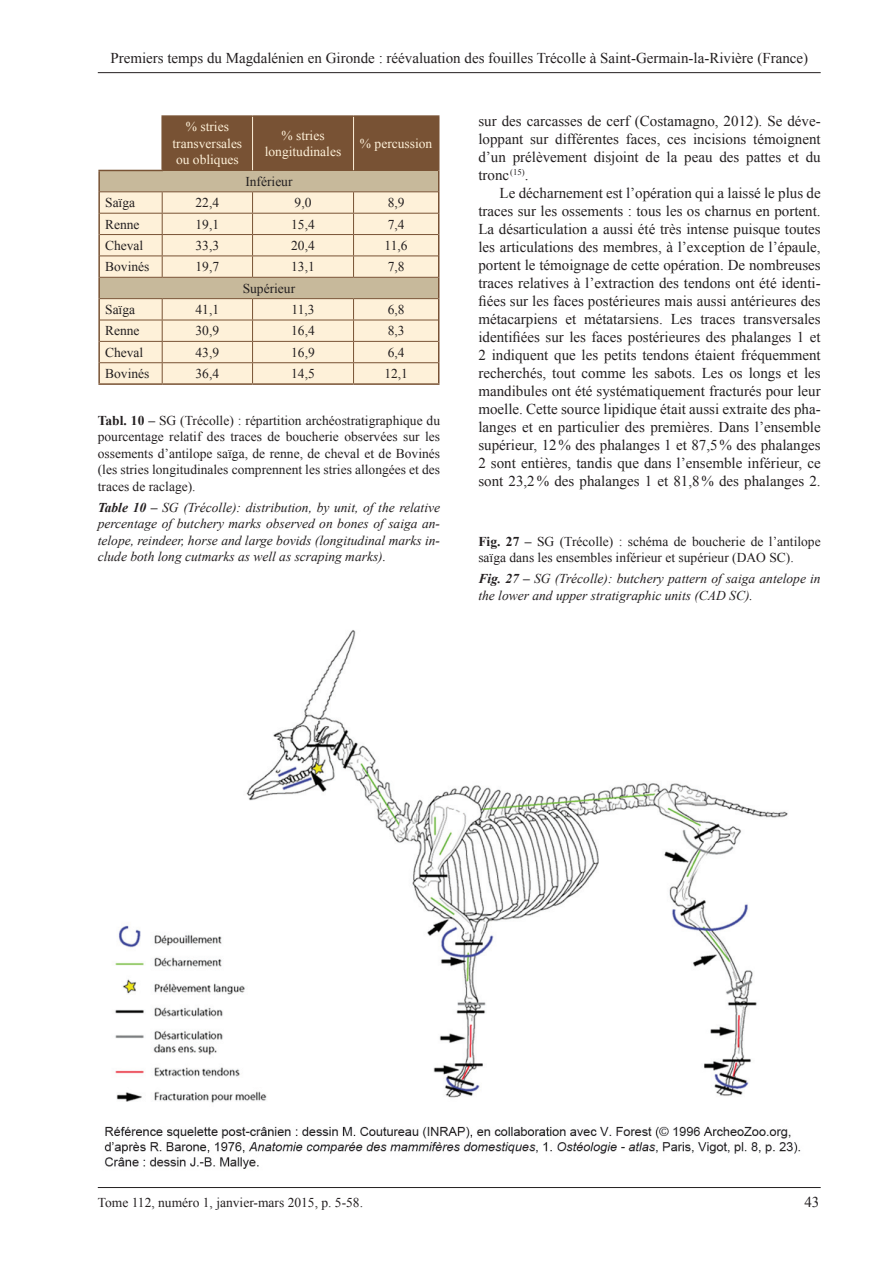
<style>
.page{position:relative;width:893px;height:1263px;background:#fff}
.page>*{position:absolute;margin:0;border:0;box-sizing:border-box;transform-origin:0 0}
.t1{font:15px/18px "Times New Roman";color:#231f20;text-align:justify}
.Figures{font:13.5px/16.5px "Times New Roman";color:#231f20;text-align:justify}
.Figures-2{font:italic 13.5px/16.5px "Times New Roman";color:#231f20;text-align:justify}
.Tableau{font:13.5px "Times New Roman";color:#231f20}
.Tableau-2{font:13.5px/16.5px "Times New Roman";color:#fef1d9;text-align:center}
.s1{font-weight:700}
</style>
<div class="page">
<hr style="left:98px;top:72px;width:723px;height:1px;background:#231f20">
<hr style="left:98px;top:1187px;width:723px;height:1px;background:#231f20">
<hr style="left:161px;top:115px;width:92px;height:2px;background:#785234">
<hr style="left:253px;top:115px;width:101px;height:2px;background:#785234">
<hr style="left:354px;top:115px;width:85px;height:2px;background:#785234">
<hr style="left:98px;top:171px;width:2px;height:21px;background:#785234">
<hr style="left:98px;top:192px;width:2px;height:21px;background:#785234">
<hr style="left:98px;top:213px;width:2px;height:22px;background:#785234">
<hr style="left:98px;top:235px;width:2px;height:21px;background:#785234">
<hr style="left:98px;top:256px;width:2px;height:21px;background:#785234">
<hr style="left:98px;top:277px;width:2px;height:22px;background:#785234">
<hr style="left:98px;top:299px;width:2px;height:21px;background:#785234">
<hr style="left:98px;top:320px;width:2px;height:21px;background:#785234">
<hr style="left:98px;top:341px;width:2px;height:22px;background:#785234">
<hr style="left:98px;top:363px;width:2px;height:20px;background:#785234">
<hr style="left:98px;top:383px;width:64px;height:2px;background:#785234">
<hr style="left:162px;top:383px;width:91px;height:2px;background:#785234">
<hr style="left:253px;top:383px;width:101px;height:2px;background:#785234">
<hr style="left:354px;top:383px;width:85px;height:2px;background:#785234">
<svg style="left:99px;top:116px;width:340px;height:267px;background:#d9c7ae"></svg>
<hr style="left:252px;top:117px;width:1px;height:53px;background:#fef1d9">
<hr style="left:353px;top:117px;width:1px;height:53px;background:#fef1d9">
<hr style="left:161px;top:117px;width:2px;height:53px;background:#785234">
<hr style="left:98px;top:170px;width:65px;height:1px;background:#785234">
<img style="left:104px;top:630px;width:697px;height:539px">
<p class="t1" style="left:110px;top:49px;width:699px">Premiers temps du Magdalénien en Gironde : réévaluation des fouilles Trécolle à Saint-Germain-la-Rivière (France)</p>
<p class="Tableau-2" style="left:173px;top:118px;width:71px">% stries transversales ou obliques</p>
<p class="Tableau-2" style="left:265px;top:127px;width:78px">% stries longitudinales</p>
<p class="Tableau-2" style="left:360px;top:135px;width:74px">% percussion</p>
<p class="Tableau" style="left:245px;top:172px;width:49px">Inférieur</p>
<p class="Tableau" style="left:105px;top:194px;width:31px">Saïga</p>
<p class="Tableau" style="left:196px;top:194px;width:25px">22,4</p>
<p class="Tableau" style="left:295px;top:194px;width:18px">9,0</p>
<p class="Tableau" style="left:388px;top:194px;width:18px">8,9</p>
<p class="Tableau" style="left:105px;top:215px;width:36px">Renne</p>
<p class="Tableau" style="left:196px;top:215px;width:25px">19,1</p>
<p class="Tableau" style="left:291px;top:215px;width:25px">15,4</p>
<p class="Tableau" style="left:388px;top:215px;width:18px">7,4</p>
<p class="Tableau" style="left:105px;top:236px;width:40px">Cheval</p>
<p class="Tableau" style="left:196px;top:236px;width:25px">33,3</p>
<p class="Tableau" style="left:291px;top:236px;width:25px">20,4</p>
<p class="Tableau" style="left:385px;top:236px;width:25px">11,6</p>
<p class="Tableau" style="left:105px;top:258px;width:46px">Bovinés</p>
<p class="Tableau" style="left:196px;top:258px;width:25px">19,7</p>
<p class="Tableau" style="left:291px;top:258px;width:25px">13,1</p>
<p class="Tableau" style="left:388px;top:258px;width:18px">7,8</p>
<p class="Tableau" style="left:243px;top:279px;width:54px">Supérieur</p>
<p class="Tableau" style="left:105px;top:300px;width:31px">Saïga</p>
<p class="Tableau" style="left:196px;top:300px;width:25px">41,1</p>
<p class="Tableau" style="left:291px;top:300px;width:25px">11,3</p>
<p class="Tableau" style="left:388px;top:300px;width:18px">6,8</p>
<p class="Tableau" style="left:105px;top:322px;width:36px">Renne</p>
<p class="Tableau" style="left:196px;top:322px;width:25px">30,9</p>
<p class="Tableau" style="left:291px;top:322px;width:25px">16,4</p>
<p class="Tableau" style="left:388px;top:322px;width:18px">8,3</p>
<p class="Tableau" style="left:105px;top:343px;width:40px">Cheval</p>
<p class="Tableau" style="left:196px;top:343px;width:25px">43,9</p>
<p class="Tableau" style="left:291px;top:343px;width:25px">16,9</p>
<p class="Tableau" style="left:388px;top:343px;width:18px">6,4</p>
<p class="Tableau" style="left:105px;top:364px;width:46px">Bovinés</p>
<p class="Tableau" style="left:196px;top:364px;width:25px">36,4</p>
<p class="Tableau" style="left:291px;top:364px;width:25px">14,5</p>
<p class="Tableau" style="left:384px;top:364px;width:25px">12,1</p>
<p class="Figures" style="left:98px;top:412px;width:344px"><span class="s1">Tabl. 10 –</span> SG (Trécolle) : répartition archéostratigraphique du pourcentage relatif des traces de boucherie observées sur les ossements d’antilope saïga, de renne, de cheval et de Bovinés (les stries longitudinales comprennent les stries allongées et des traces de raclage).</p>
<p class="Figures-2" style="left:98px;top:499px;width:344px"><span class="s1">Table 10 –</span> SG (Trécolle): distribution, by unit, of the relative percentage of butchery marks observed on bones of saiga an&shy;telope, reindeer, horse and large bovids (longitudinal marks in&shy;clude both long cutmarks as well as scraping marks).</p>
<p class="t1" style="left:478px;top:112px;width:344px">sur des carcasses de cerf (Costamagno, 2012). Se déve&shy;loppant sur différentes faces, ces incisions témoignent d’un prélèvement disjoint de la peau des pattes et du tronc<sup>(15)</sup>.</p>
<p class="t1" style="left:478px;top:184px;width:344px;text-indent:21px">Le décharnement est l’opération qui a laissé le plus de traces sur les ossements : tous les os charnus en portent.<br>La désarticulation a aussi été très intense puisque toutes les articulations des membres, à l’exception de l’épaule, portent le témoignage de cette opération. De nombreuses traces relatives à l’extraction des tendons ont été identi&shy;fiées sur les faces postérieures mais aussi antérieures des métacarpiens et métatarsiens. Les traces transversales identifiées sur les faces postérieures des phalanges 1 et 2 indiquent que les petits tendons étaient fréquemment recherchés, tout comme les sabots. Les os longs et les mandibules ont été systématiquement fracturés pour leur moelle. Cette source lipidique était aussi extraite des pha&shy;langes et en particulier des premières. Dans l’ensemble supérieur, 12% des phalanges 1 et 87,5% des phalanges 2 sont entières, tandis que dans l’ensemble inférieur, ce sont 23,2% des phalanges 1 et 81,8% des phalanges 2.</p>
<p class="Figures" style="left:478px;top:533px;width:344px"><span class="s1">Fig. 27 –</span> SG (Trécolle) : schéma de boucherie de l’antilope saïga dans les ensembles inférieur et supérieur (DAO SC).</p>
<p class="Figures-2" style="left:478px;top:570px;width:344px"><span class="s1">Fig. 27 –</span> SG (Trécolle): butchery pattern of saiga antelope in the lower and upper stratigraphic units (CAD SC).</p>
<p class="Figures" style="left:98px;top:1194px;width:267px">Tome 112, numéro 1, janvier-mars 2015, p. 5-58.</p>
<p class="t1" style="left:804px;top:1193px;width:16px">43</p>
</div>
